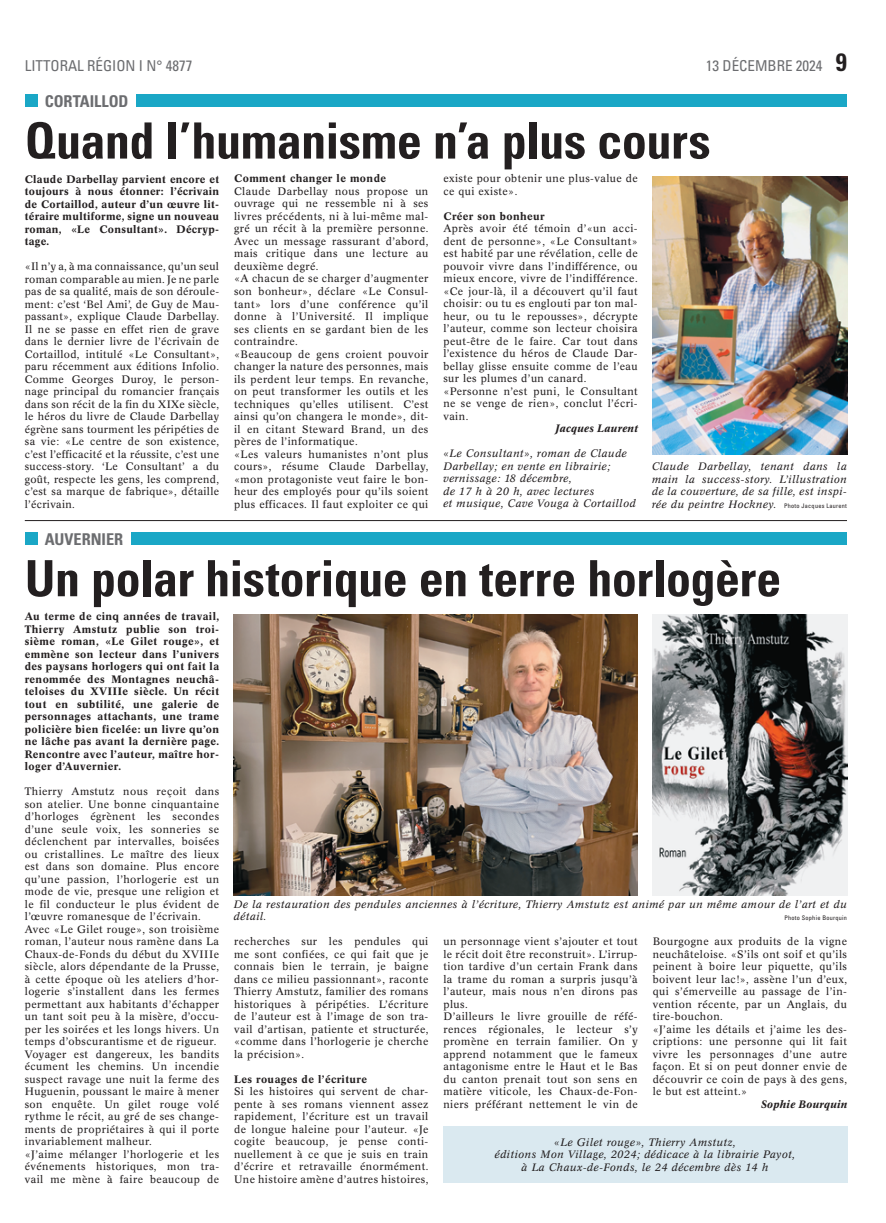
<style>
.page{position:relative;width:886px;height:1223px;background:#fff}
.page>*{position:absolute;margin:0;border:0;box-sizing:border-box;transform-origin:0 0}
.t1{font:700 condensed 50px "Univers";letter-spacing:-.01em;color:#231f20}
.t2{font:700 condensed 16.25px "Univers";color:#6c6d70}
.t3{font:condensed 15px "Univers";color:#6c6d70}
.t4{font:10.62px/12.5px "Concorde BE";letter-spacing:.04em;color:#231f20}
.t5{font:500 10.62px/12.5px "Concorde BE";letter-spacing:.04em;color:#231f20;text-align:justify}
.t6{font:italic 10.62px/12.5px "Concorde BE";letter-spacing:.04em;color:#231f20}
.t7{font:italic 500 10.62px "Concorde BE";letter-spacing:.04em;color:#231f20}
.t8{font:condensed 6.25px "Univers";letter-spacing:.04em;color:#231f20}
.s1{font-weight:700;font-size:25px;color:#231f20}
.s2{font-family:"Univers";font-style:normal;font-stretch:condensed;font-size:6.25px}
</style>
<div class="page">
<div style="left:25px;top:95px;width:13px;height:12px;background:#1aa7c6"></div>
<div style="left:136px;top:95px;width:711px;height:12px;background:#1aa7c6"></div>
<img style="left:652px;top:176px;width:195px;height:278px">
<hr style="left:25px;top:520px;width:822px;height:1px;background:#231f20">
<div style="left:25px;top:532px;width:13px;height:13px;background:#1aa7c6"></div>
<div style="left:131px;top:532px;width:716px;height:13px;background:#1aa7c6"></div>
<img style="left:234px;top:614px;width:404px;height:281px">
<img style="left:652px;top:614px;width:195px;height:281px">
<div style="left:443px;top:1126px;width:404px;height:57px;background:#dae9f0"></div>
<h3 class="t3" style="left:25px;top:56px;width:169px">LITTORAL RÉGION I N° 4877</h3>
<h3 class="t3" style="left:706px;top:56px;width:143px">13 DÉCEMBRE 2024 <span class="s1">9</span></h3>
<h2 class="t2" style="left:45px;top:91px;width:85px">CORTAILLOD</h2>
<h1 class="t1" style="left:25px;top:110px;width:687px">Quand l’humanisme n’a plus cours</h1>
<p class="t5" style="left:25px;top:173px;width:196px">Claude Darbellay parvient encore et toujours à nous étonner: l’écrivain de Cortaillod, auteur d’un œuvre lit&shy;téraire multiforme, signe un nouveau roman, «Le Consultant». Décryp&shy;tage.</p>
<p class="t4" style="left:25px;top:260px;width:196px;text-align:justify">«Il n’y a, à ma connaissance, qu’un seul roman comparable au mien. Je ne parle pas de sa qualité, mais de son déroule&shy;ment: c’est ‘Bel Ami’, de Guy de Mau&shy;passant», explique Claude Darbellay.<br>Il ne se passe en effet rien de grave dans le dernier livre de l’écrivain de Cortaillod, intitulé «Le Consultant», paru récemment aux éditions Infolio.<br>Comme Georges Duroy, le person&shy;nage principal du romancier français dans son récit de la fin du XIXe siècle, le héros du livre de Claude Darbellay égrène sans tourment les péripéties de sa vie: «Le centre de son existence, c’est l’efficacité et la réussite, c’est une success-story. ‘Le Consultant’ a du goût, respecte les gens, les comprend, c’est sa marque de fabrique», détaille l’écrivain.</p>
<p class="t4" style="left:443px;top:172px;width:196px">existe pour obtenir une plus-value de ce qui existe».</p>
<p class="t5" style="left:443px;top:210px;width:103px">Créer son bonheur</p>
<p class="t4" style="left:443px;top:222px;width:196px">Après avoir été témoin d’«un acci&shy;dent de personne», «Le Consultant» est habité par une révélation, celle de pouvoir vivre dans l’indifférence, ou mieux encore, vivre de l’indifférence. «Ce jour-là, il a découvert qu’il faut choisir: ou tu es englouti par ton mal&shy;heur, ou tu le repousses», décrypte l’auteur, comme son lecteur choisira peut-être de le faire. Car tout dans l’existence du héros de Claude Dar&shy;bellay glisse ensuite comme de l’eau sur les plumes d’un canard. «Personne n’est puni, le Consultant ne se venge de rien», conclut l’écri&shy;vain.</p>
<p class="t7" style="left:555px;top:422px;width:84px">Jacques Laurent</p>
<p class="t6" style="left:443px;top:447px;width:194px">«Le Consultant», roman de Claude<br>Darbellay; en vente en librairie; vernissage: 18 décembre,<br>de 17 h à 20 h, avec lectures<br>et musique, Cave Vouga à Cortaillod</p>
<p class="t5" style="left:234px;top:172px;width:153px">Comment changer le monde</p>
<p class="t4" style="left:234px;top:185px;width:196px">Claude Darbellay nous propose un ouvrage qui ne ressemble ni à ses livres précédents, ni à lui-même mal&shy;gré un récit à la première personne.<br>Avec un message rassurant d’abord, mais critique dans une lecture au deuxième degré.<br>«A chacun de se charger d’augmenter son bonheur», déclare «Le Consul&shy;tant» lors d’une conférence qu’il donne à l’Université. Il implique ses clients en se gardant bien de les contraindre.<br>«Beaucoup de gens croient pouvoir changer la nature des personnes, mais ils perdent leur temps. En revanche, on peut transformer les outils et les techniques qu’elles utilisent. C’est ainsi qu’on changera le monde», dit&shy;il en citant Steward Brand, un des pères de l’informatique.<br>«Les valeurs humanistes n’ont plus cours», résume Claude Darbellay, «mon protagoniste veut faire le bon&shy;heur des employés pour qu’ils soient plus efficaces. Il faut exploiter ce qui</p>
<p class="t6" style="left:652px;top:460px;width:196px;text-align:justify">Claude Darbellay, tenant dans la main la success-story. L’illustration de la couverture, de sa fille, est inspi&shy;rée du peintre Hockney. <span class="s2">Photo Jacques Laurent</span></p>
<h2 class="t2" style="left:45px;top:529px;width:80px">AUVERNIER</h2>
<h1 class="t1" style="left:25px;top:548px;width:758px">Un polar historique en terre horlogère</h1>
<p class="t5" style="left:25px;top:610px;width:196px">Au terme de cinq années de travail, Thierry Amstutz publie son troi&shy;sième roman, «Le Gilet rouge», et emmène son lecteur dans l’univers des paysans horlogers qui ont fait la renommée des Montagnes neuchâ&shy;teloises du XVIIIe siècle. Un récit tout en subtilité, une galerie de personnages attachants, une trame policière bien ficelée: un livre qu’on ne lâche pas avant la dernière page.<br>Rencontre avec l’auteur, maître hor&shy;loger d’Auvernier.</p>
<p class="t4" style="left:25px;top:785px;width:196px">Thierry Amstutz nous reçoit dans son atelier. Une bonne cinquantaine d’horloges égrènent les secondes d’une seule voix, les sonneries se déclenchent par intervalles, boisées ou cristallines. Le maître des lieux est dans son domaine. Plus encore qu’une passion, l’horlogerie est un mode de vie, presque une religion et le fil conducteur le plus évident de l’œuvre romanesque de l’écrivain.<br>Avec «Le Gilet rouge», son troisième roman, l’auteur nous ramène dans La Chaux-de-Fonds du début du XVIIIe siècle, alors dépendante de la Prusse, à cette époque où les ateliers d’hor&shy;logerie s’installent dans les fermes permettant aux habitants d’échapper un tant soit peu à la misère, d’occu&shy;per les soirées et les longs hivers. Un temps d’obscurantisme et de rigueur.<br>Voyager est dangereux, les bandits écument les chemins. Un incendie suspect ravage une nuit la ferme des Huguenin, poussant le maire à mener son enquête. Un gilet rouge volé rythme le récit, au gré de ses change&shy;ments de propriétaires à qui il porte invariablement malheur.<br>«J’aime mélanger l’horlogerie et les événements historiques, mon tra&shy;vail me mène à faire beaucoup de</p>
<p class="t6" style="left:234px;top:898px;width:615px">De la restauration des pendules anciennes à l’écriture, Thierry Amstutz est animé par un même amour de l’art et du détail.</p>
<p class="t8" style="left:784px;top:914px;width:64px">Photo Sophie Bourquin</p>
<p class="t4" style="left:443px;top:935px;width:196px">un personnage vient s’ajouter et tout le récit doit être reconstruit». L’irrup&shy;tion tardive d’un certain Frank dans la trame du roman a surpris jusqu’à l’auteur, mais nous n’en dirons pas plus.<br>D’ailleurs le livre grouille de réfé&shy;rences régionales, le lecteur s’y promène en terrain familier. On y apprend notamment que le fameux antagonisme entre le Haut et le Bas du canton prenait tout son sens en matière viticole, les Chaux-de-Fon&shy;niers préférant nettement le vin de</p>
<p class="t4" style="left:653px;top:935px;width:196px">Bourgogne aux produits de la vigne neuchâteloise. «S’ils ont soif et qu’ils peinent à boire leur piquette, qu’ils boivent leur lac!», assène l’un d’eux, qui s’émerveille au passage de l’in&shy;vention récente, par un Anglais, du tire-bouchon.<br>«J’aime les détails et j’aime les des&shy;criptions: une personne qui lit fait vivre les personnages d’une autre façon. Et si on peut donner envie de découvrir ce coin de pays à des gens, le but est atteint.»</p>
<p class="t4" style="left:234px;top:935px;width:196px;text-align:justify">recherches sur les pendules qui me sont confiées, ce qui fait que je connais bien le terrain, je baigne dans ce milieu passionnant», raconte Thierry Amstutz, familier des romans historiques à péripéties. L’écriture de l’auteur est à l’image de son tra&shy;vail d’artisan, patiente et structurée, «comme dans l’horlogerie je cherche la précision».</p>
<p class="t5" style="left:234px;top:1072px;width:134px">Les rouages de l’écriture</p>
<p class="t4" style="left:234px;top:1085px;width:196px;text-align:justify">Si les histoires qui servent de char&shy;pente à ses romans viennent assez rapidement, l’écriture est un travail de longue haleine pour l’auteur. «Je cogite beaucoup, je pense conti&shy;nuellement à ce que je suis en train d’écrire et retravaille énormément.<br>Une histoire amène d’autres histoires,</p>
<p class="t7" style="left:761px;top:1097px;width:88px">Sophie Bourquin</p>
<p class="t6" style="left:495px;top:1135px;width:302px;text-align:center">«Le Gilet rouge», Thierry Amstutz,<br>éditions Mon Village, 2024; dédicace à la librairie Payot, à La Chaux-de-Fonds, le 24 décembre dès 14 h</p>
</div>
